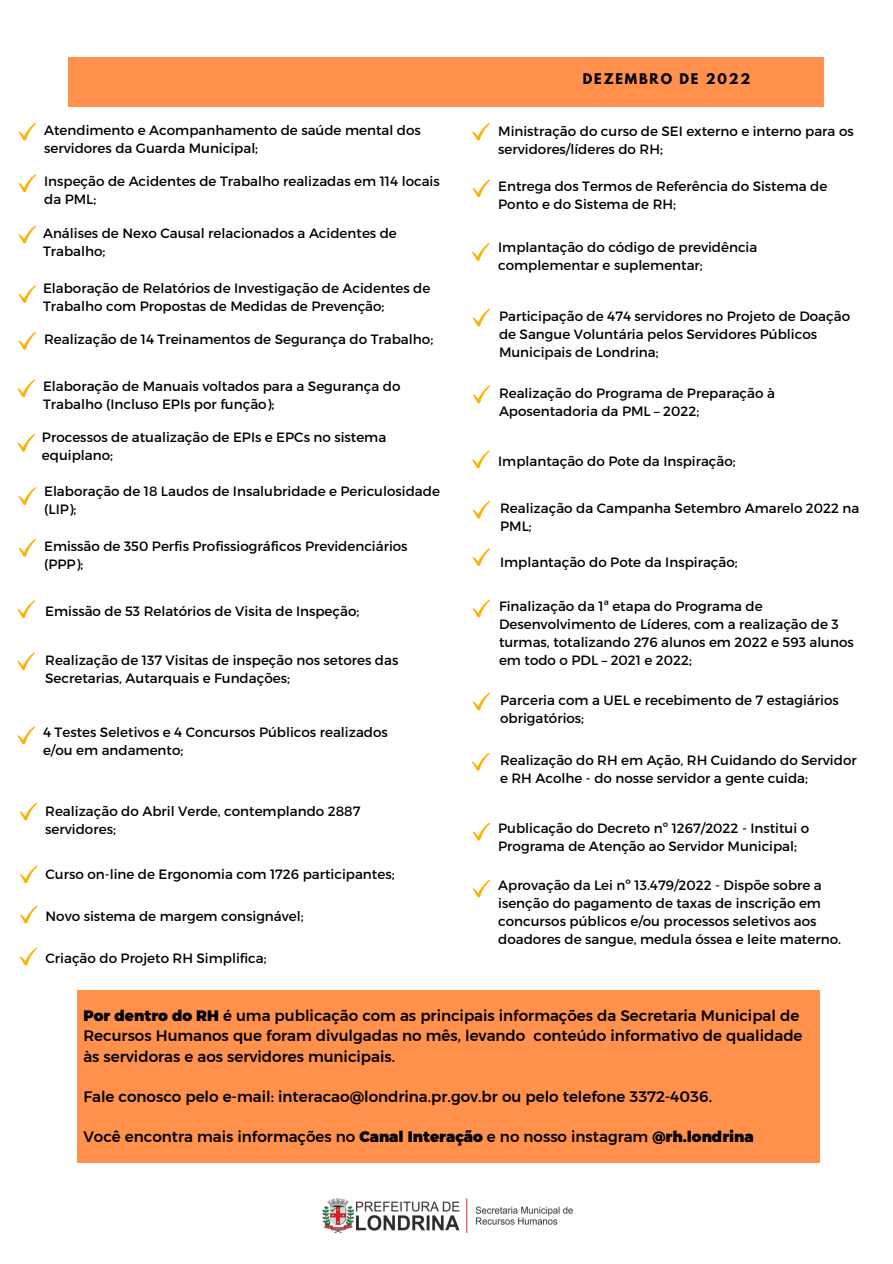
<style>
.page{position:relative;width:893px;height:1264px;background:#fff}
.page>*{position:absolute;margin:0;border:0;box-sizing:border-box;transform-origin:0 0}
.t1{font:15.15px/20.2px "Kief Montaser Medium";color:#000}
.t2{font:13.5px/18px "Montserrat";color:#000}
.t3{font:700 13.05px "League Spartan";letter-spacing:.14em;color:#000}
.s1{font-family:"Kief Montaser Black"}
</style>
<div class="page">
<div style="left:68px;top:58px;width:756px;height:48px;background:#ff914d"></div>
<img style="left:322px;top:1198px;width:251px;height:36px">
<svg style="left:18px;top:123px;width:18px;height:17px"></svg>
<svg style="left:18px;top:174px;width:18px;height:18px"></svg>
<svg style="left:18px;top:225px;width:18px;height:18px"></svg>
<svg style="left:18px;top:285px;width:18px;height:18px"></svg>
<svg style="left:18px;top:332px;width:18px;height:17px"></svg>
<svg style="left:17px;top:379px;width:18px;height:18px"></svg>
<svg style="left:17px;top:434px;width:18px;height:18px"></svg>
<svg style="left:18px;top:487px;width:18px;height:18px"></svg>
<svg style="left:18px;top:539px;width:18px;height:17px"></svg>
<svg style="left:20px;top:865px;width:18px;height:18px"></svg>
<svg style="left:20px;top:905px;width:18px;height:18px"></svg>
<svg style="left:19px;top:947px;width:18px;height:18px"></svg>
<svg style="left:472px;top:123px;width:18px;height:17px"></svg>
<svg style="left:472px;top:179px;width:18px;height:18px"></svg>
<svg style="left:472px;top:243px;width:17px;height:18px"></svg>
<svg style="left:472px;top:308px;width:18px;height:18px"></svg>
<svg style="left:472px;top:385px;width:18px;height:18px"></svg>
<svg style="left:17px;top:600px;width:18px;height:18px"></svg>
<svg style="left:472px;top:450px;width:17px;height:18px"></svg>
<svg style="left:472px;top:500px;width:18px;height:18px"></svg>
<svg style="left:17px;top:652px;width:18px;height:18px"></svg>
<svg style="left:17px;top:726px;width:18px;height:18px"></svg>
<svg style="left:19px;top:802px;width:18px;height:18px"></svg>
<svg style="left:472px;top:548px;width:18px;height:18px"></svg>
<svg style="left:472px;top:599px;width:18px;height:18px"></svg>
<svg style="left:472px;top:692px;width:18px;height:18px"></svg>
<svg style="left:472px;top:753px;width:17px;height:17px"></svg>
<svg style="left:472px;top:822px;width:18px;height:18px"></svg>
<svg style="left:472px;top:879px;width:18px;height:18px"></svg>
<div style="left:77px;top:990px;width:742px;height:173px;background:#ff914d"></div>
<p class="t2" style="left:44px;top:120px;width:378px">Atendimento e Acompanhamento de saúde mental dos servidores da Guarda Municipal;</p>
<p class="t2" style="left:44px;top:172px;width:397px">Inspeção de Acidentes de Trabalho realizadas em 114 locais da PML;</p>
<p class="t2" style="left:43px;top:223px;width:355px">Análises de Nexo Causal relacionados a Acidentes de<br>Trabalho;</p>
<p class="t2" style="left:43px;top:278px;width:389px">Elaboração de Relatórios de Investigação de Acidentes de<br>Trabalho com Propostas de Medidas de Prevenção;</p>
<p class="t2" style="left:44px;top:330px;width:390px">Realização de 14 Treinamentos de Segurança do Trabalho;</p>
<p class="t2" style="left:43px;top:377px;width:359px">Elaboração de Manuais voltados para a Segurança do<br>Trabalho (Incluso EPIs por função);</p>
<p class="t2" style="left:42px;top:427px;width:346px">Processos de atualização de EPIs e EPCs no sistema equiplano;</p>
<p class="t2" style="left:44px;top:481px;width:397px">Elaboração de 18 Laudos de Insalubridade e Periculosidade (LIP);</p>
<p class="t2" style="left:44px;top:536px;width:365px">Emissão de 350 Perfis Profissiográficos Previdenciários (PPP);</p>
<p class="t2" style="left:45px;top:601px;width:315px">Emissão de 53 Relatórios de Visita de Inspeção;</p>
<p class="t2" style="left:45px;top:650px;width:354px">Realização de 137 Visitas de inspeção nos setores das<br>Secretarias, Autarquais e Fundações;</p>
<p class="t2" style="left:43px;top:722px;width:346px">4 Testes Seletivos e 4 Concursos Públicos realizados e/ou em andamento;</p>
<p class="t2" style="left:45px;top:801px;width:316px">Realização do Abril Verde, contemplando 2887 servidores;</p>
<p class="t2" style="left:46px;top:864px;width:350px">Curso on-line de Ergonomia com 1726 participantes;</p>
<p class="t2" style="left:46px;top:906px;width:260px">Novo sistema de margem consignável;</p>
<p class="t2" style="left:46px;top:948px;width:223px">Criação do Projeto RH Simplifica;</p>
<p class="t3" style="left:583px;top:72px;width:169px">DEZEMBRO DE 2022</p>
<p class="t2" style="left:498px;top:122px;width:357px">Ministração do curso de SEI externo e interno para os servidores/líderes do RH;</p>
<p class="t2" style="left:498px;top:177px;width:330px">Entrega dos Termos de Referência do Sistema de<br>Ponto e do Sistema de RH;</p>
<p class="t2" style="left:498px;top:237px;width:261px">Implantação do código de previdência complementar e suplementar;</p>
<p class="t2" style="left:499px;top:306px;width:352px">Participação de 474 servidores no Projeto de Doação de Sangue Voluntária pelos Servidores Públicos<br>Municipais de Londrina;</p>
<p class="t2" style="left:499px;top:384px;width:277px">Realização do Programa de Preparação à<br>Aposentadoria da PML – 2022;</p>
<p class="t2" style="left:498px;top:451px;width:239px">Implantação do Pote da Inspiração;</p>
<p class="t2" style="left:500px;top:498px;width:361px">Realização da Campanha Setembro Amarelo 2022 na<br>PML;</p>
<p class="t2" style="left:500px;top:553px;width:239px">Implantação do Pote da Inspiração;</p>
<p class="t2" style="left:499px;top:597px;width:356px">Finalização da 1ª etapa do Programa de Desenvolvimento de Líderes, com a realização de 3 turmas, totalizando 276 alunos em 2022 e 593 alunos em todo o PDL – 2021 e 2022;</p>
<p class="t2" style="left:500px;top:690px;width:340px">Parceria com a UEL e recebimento de 7 estagiários obrigatórios;</p>
<p class="t2" style="left:500px;top:750px;width:358px">Realização do RH em Ação, RH Cuidando do Servidor e RH Acolhe - do nosse servidor a gente cuida;</p>
<p class="t2" style="left:498px;top:818px;width:312px">Publicação do Decreto nº 1267/2022 - Institui o<br>Programa de Atenção ao Servidor Municipal;</p>
<p class="t2" style="left:498px;top:875px;width:344px">Aprovação da Lei nº 13.479/2022 - Dispõe sobre a isenção do pagamento de taxas de inscrição em concursos públicos e/ou processos seletivos aos doadores de sangue, medula óssea e leite materno.</p>
<p class="t1" style="left:83px;top:1005px;width:720px"><span class="s1">Por dentro do RH</span> é uma publicação com as principais informações da Secretaria Municipal de<br>Recursos Humanos que foram divulgadas no mês, levando conteúdo informativo de qualidade às servidoras e aos servidores municipais.</p>
<p class="t1" style="left:83px;top:1086px;width:630px">Fale conosco pelo e-mail: interacao@londrina.pr.gov.br ou pelo telefone 3372-4036.</p>
<p class="t1" style="left:83px;top:1126px;width:672px">Você encontra mais informações no <span class="s1">Canal Interação</span> e no nosso instagram <span class="s1">@rh.londrina</span></p>
</div>
